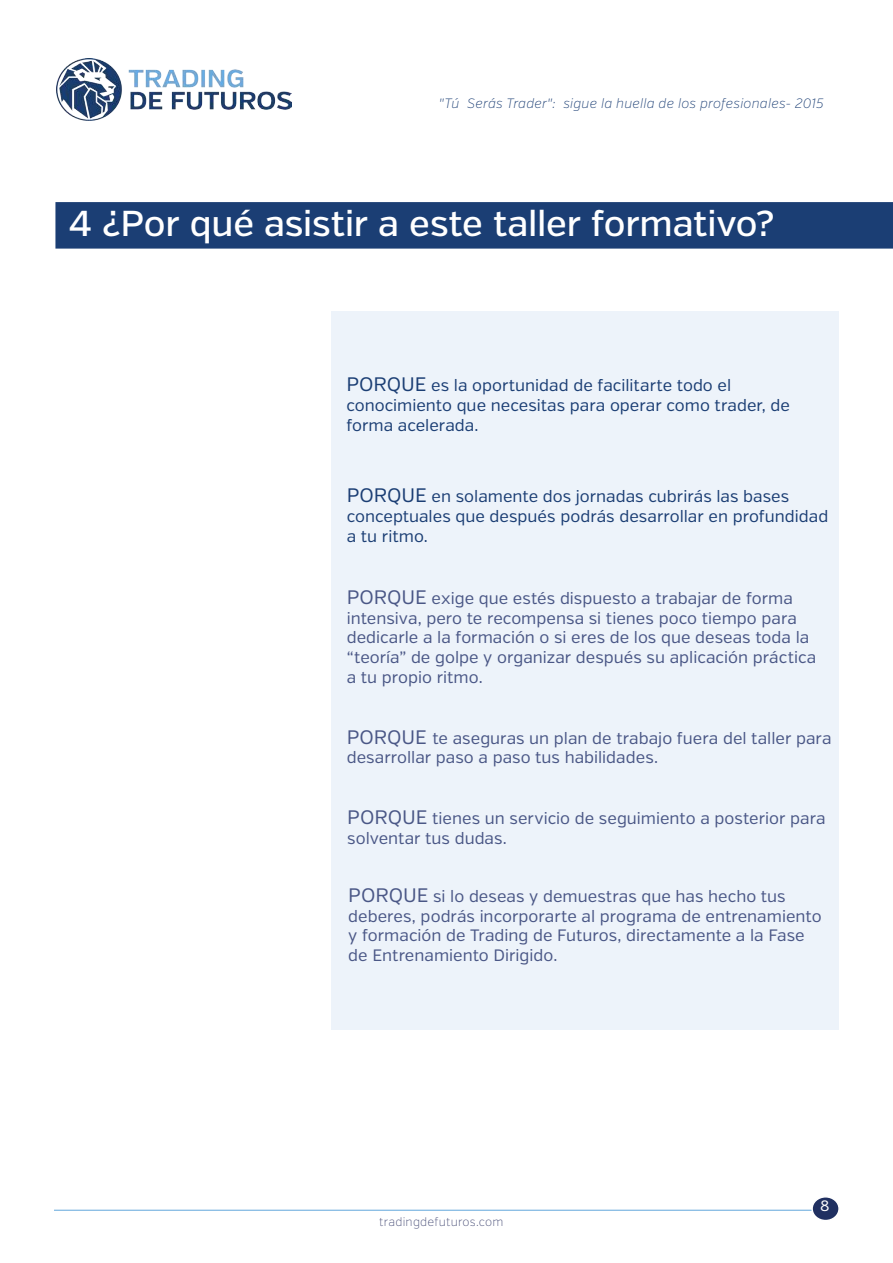
<style>
.page{position:relative;width:893px;height:1263px;background:#fff}
.page>*{position:absolute;margin:0;border:0;box-sizing:border-box;transform-origin:0 0}
.t1{font:500 36px "Verb";letter-spacing:-.005em;color:#fff}
.t2{font:16.5px/19.8px "Verb";color:#4a5786}
.t3{font:16.5px/19.8px "Verb";color:#1b3e74}
.t4{font:15px "Verb";color:#fff}
.t5{font:italic 200 13.5px "Verb";letter-spacing:.005em;color:#1b3e74}
.t6{font:200 12px "Verb";letter-spacing:.015em;color:#444a74}
.s1{font-size:19.5px}
</style>
<div class="page">
<img style="left:57px;top:59px;width:234px;height:62px">
<hr style="left:54px;top:1210px;width:785px;height:1px;background:#62a7db">
<div style="left:812px;top:1197px;width:27px;height:23px;background:#203061;border-radius:50%"></div>
<div style="left:811px;top:1196px;width:29px;height:25px;border:2px solid #fff;border-radius:50%"></div>
<div style="left:55px;top:202px;width:838px;height:47px;background:#1b3e74"></div>
<div style="left:331px;top:311px;width:507px;height:719px;background:#edf3fa"></div>
<p class="t5" style="left:439px;top:95px;width:386px">"Tú Serás Trader": sigue la huella de los profesionales- 2015</p>
<h1 class="t1" style="left:69px;top:202px;width:707px">4 ¿Por qué asistir a este taller formativo?</h1>
<p class="t3" style="left:346px;top:376px;width:445px"><span class="s1">PORQUE</span> es la oportunidad de facilitarte todo el conocimiento que necesitas para operar como trader, de forma acelerada.</p>
<p class="t3" style="left:347px;top:487px;width:483px"><span class="s1">PORQUE</span> en solamente dos jornadas cubrirás las bases conceptuales que después podrás desarrollar en profundidad a tu ritmo.</p>
<p class="t2" style="left:347px;top:588px;width:471px"><span class="s1">PORQUE</span> exige que estés dispuesto a trabajar de forma intensiva, pero te recompensa si tienes poco tiempo para dedicarle a la formación o si eres de los que deseas toda la “teoría” de golpe y organizar después su aplicación práctica a tu propio ritmo.</p>
<p class="t2" style="left:347px;top:728px;width:486px"><span class="s1">PORQUE</span> te aseguras un plan de trabajo fuera del taller para desarrollar paso a paso tus habilidades.</p>
<p class="t2" style="left:347px;top:809px;width:480px"><span class="s1">PORQUE</span> tienes un servicio de seguimiento a posterior para solventar tus dudas.</p>
<p class="t2" style="left:348px;top:886px;width:475px"><span class="s1">PORQUE</span> si lo deseas y demuestras que has hecho tus deberes, podrás incorporarte al programa de entrenamiento y formación de Trading de Futuros, directamente a la Fase de Entrenamiento Dirigido.</p>
<p class="t6" style="left:379px;top:1214px;width:126px">tradingdefuturos.com</p>
<p class="t4" style="left:820px;top:1197px;width:11px">8</p>
</div>
